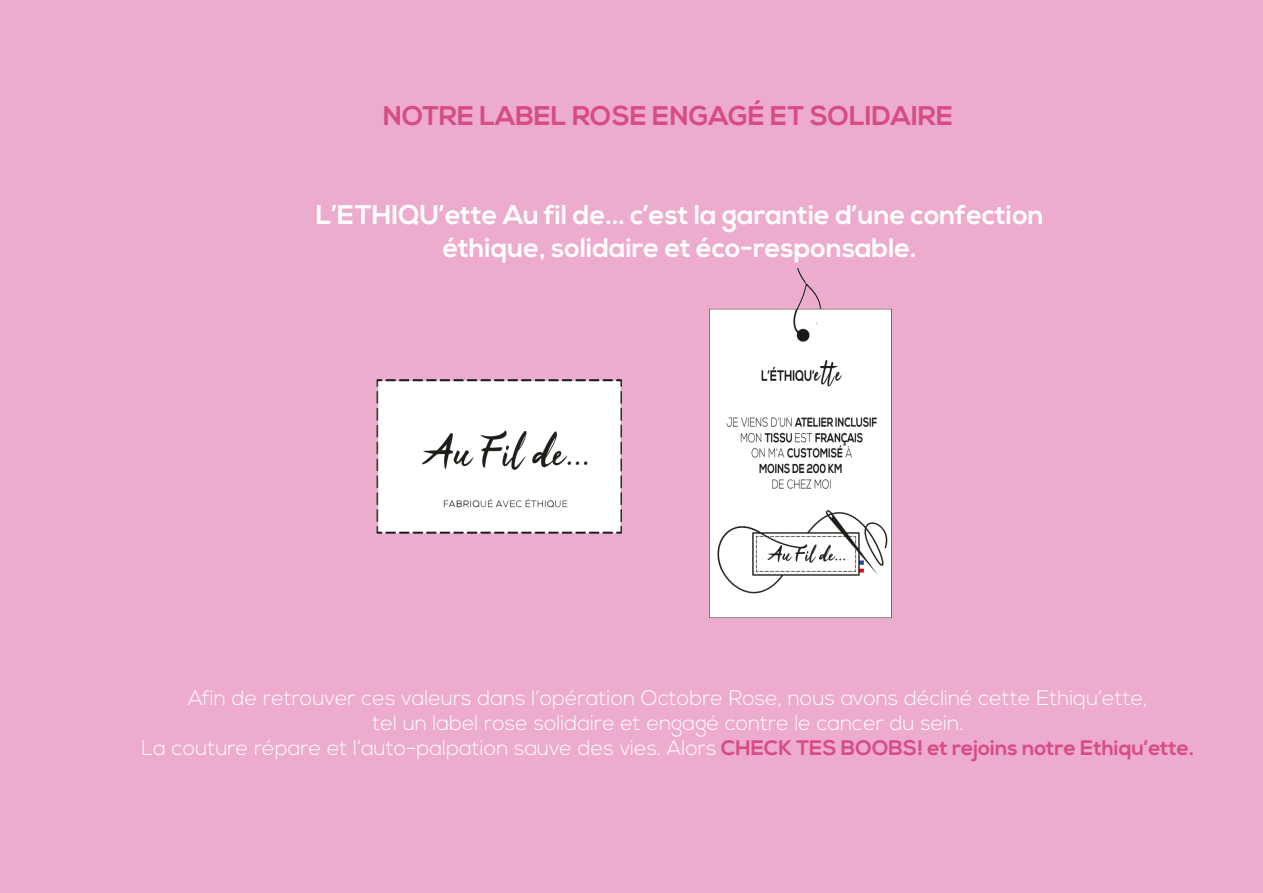
<style>
.page{position:relative;width:1263px;height:893px;background:#fff}
.page>*{position:absolute;margin:0;border:0;box-sizing:border-box;transform-origin:0 0}
.t1{font:700 27px "Nexa";color:#fff}
.t2{font:700 27px "Nexa";color:#d84c86}
.t3{font:300 21px "Nexa";color:#fff}
.s1{font-weight:700;color:#d84c86}
</style>
<div class="page">
<div style="left:0;top:0;width:21px;height:893px;background:#edabcd"></div>
<div style="left:12px;top:0;width:1251px;height:893px;background:#edabcd"></div>
<img style="left:376px;top:268px;width:516px;height:351px">
<p class="t2" style="left:383px;top:101px;width:572px">NOTRE LABEL ROSE ENGAGÉ ET SOLIDAIRE</p>
<p class="t1" style="left:316px;top:199px;width:729px">L’ETHIQU’ette Au fil de... c’est la garantie d’une confection</p>
<p class="t1" style="left:443px;top:232px;width:475px">éthique, solidaire et éco-responsable.</p>
<p class="t3" style="left:188px;top:686px;width:961px">Afin de retrouver ces valeurs dans l’opération Octobre Rose, nous avons décliné cette Ethiqu’ette,</p>
<p class="t3" style="left:372px;top:711px;width:593px">tel un label rose solidaire et engagé contre le cancer du sein.</p>
<p class="t3" style="left:141px;top:736px;width:1054px">La couture répare et l’auto-palpation sauve des vies. Alors <span class="s1">CHECK TES BOOBS! et rejoins notre Ethiqu’ette.</span></p>
</div>
